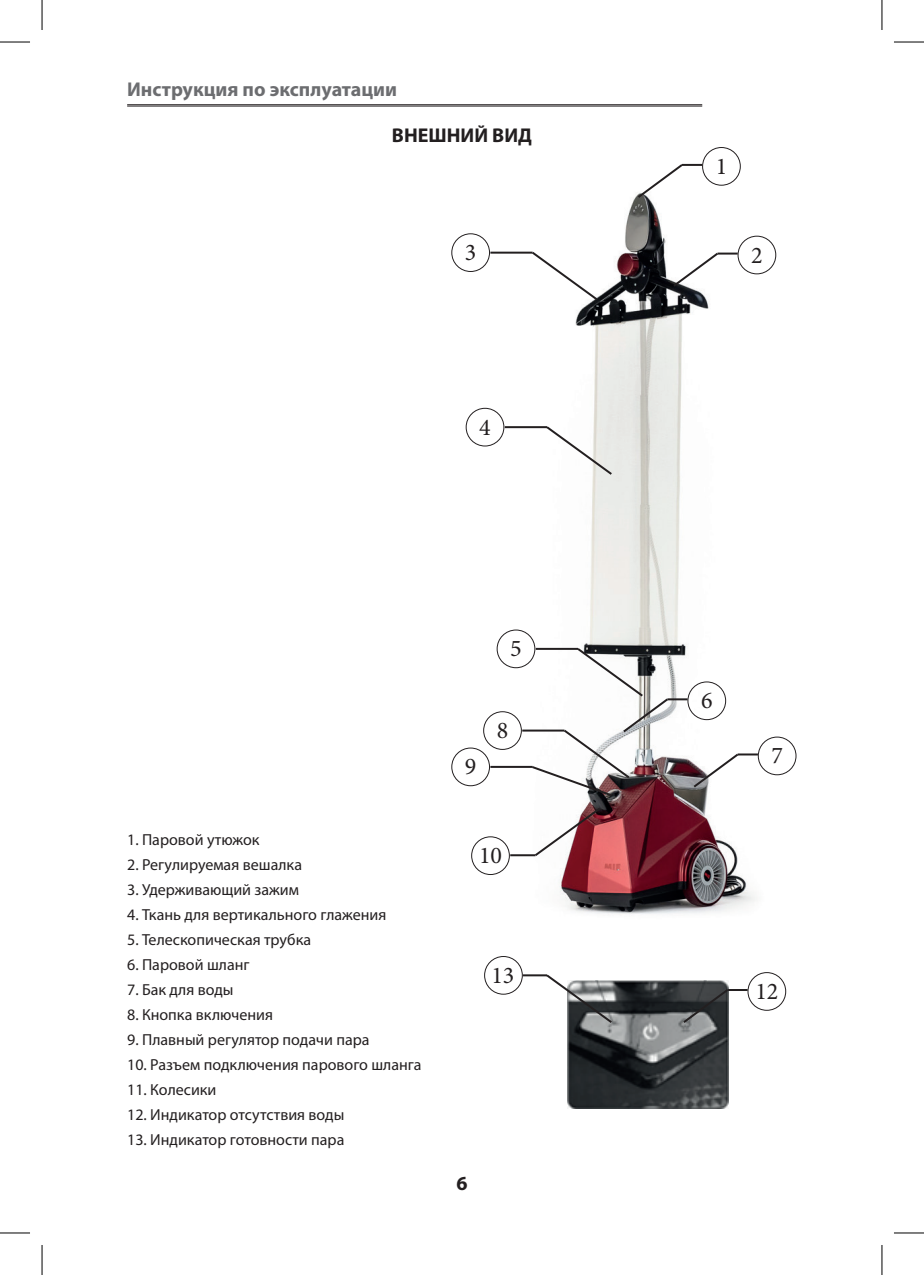
<style>
.page{position:relative;width:924px;height:1275px;background:#fff}
.page>*{position:absolute;margin:0;border:0;box-sizing:border-box;transform-origin:0 0}
.t1{font:24px "Minion Pro";color:#231f20}
.t2{font:700 20px "Myriad Pro";color:#6c6d70}
.t3{font:700 20px "Myriad Pro";color:#231f20}
.t4{font:16px "Myriad Pro";color:#231f20}
</style>
<div class="page">
<hr style="left:127px;top:104px;width:575px;height:1px;background:#231f20">
<hr style="left:127px;top:106px;width:575px;height:1px;background:#231f20">
<img style="left:524px;top:172px;width:239px;height:743px">
<div style="left:701px;top:147px;width:39px;height:39px;border:1px solid #231f20;border-radius:50%"></div>
<hr style="left:681px;top:164px;width:21px;height:2px;background:#231f20">
<svg style="left:635px;top:163px;width:49px;height:37px"></svg>
<div style="left:737px;top:236px;width:38px;height:38px;border:1px solid #231f20;border-radius:50%"></div>
<hr style="left:717px;top:252px;width:20px;height:2px;background:#231f20">
<svg style="left:671px;top:251px;width:49px;height:37px"></svg>
<div style="left:687px;top:681px;width:38px;height:39px;border:1px solid #231f20;border-radius:50%"></div>
<hr style="left:667px;top:698px;width:20px;height:2px;background:#231f20">
<div style="left:451px;top:233px;width:39px;height:39px;border:1px solid #231f20;border-radius:50%"></div>
<hr style="left:490px;top:252px;width:42px;height:2px;background:#231f20">
<svg style="left:529px;top:250px;width:70px;height:52px"></svg>
<div style="left:465px;top:408px;width:39px;height:38px;border:1px solid #231f20;border-radius:50%"></div>
<hr style="left:504px;top:426px;width:42px;height:2px;background:#231f20">
<svg style="left:544px;top:424px;width:69px;height:53px"></svg>
<div style="left:496px;top:629px;width:39px;height:39px;border:1px solid #231f20;border-radius:50%"></div>
<div style="left:483px;top:711px;width:38px;height:39px;border:1px solid #231f20;border-radius:50%"></div>
<hr style="left:522px;top:729px;width:42px;height:2px;background:#231f20">
<div style="left:757px;top:736px;width:39px;height:39px;border:1px solid #231f20;border-radius:50%"></div>
<hr style="left:737px;top:753px;width:20px;height:2px;background:#231f20">
<svg style="left:691px;top:751px;width:49px;height:38px"></svg>
<div style="left:451px;top:747px;width:39px;height:39px;border:1px solid #231f20;border-radius:50%"></div>
<hr style="left:490px;top:766px;width:42px;height:2px;background:#231f20">
<svg style="left:529px;top:646px;width:140px;height:152px"></svg>
<div style="left:471px;top:836px;width:38px;height:39px;border:1px solid #231f20;border-radius:50%"></div>
<hr style="left:510px;top:854px;width:25px;height:2px;background:#231f20">
<svg style="left:532px;top:805px;width:70px;height:53px"></svg>
<img style="left:567px;top:980px;width:161px;height:128px">
<div style="left:747px;top:972px;width:38px;height:38px;border:1px solid #231f20;border-radius:50%"></div>
<hr style="left:727px;top:989px;width:20px;height:2px;background:#231f20">
<svg style="left:680px;top:987px;width:49px;height:38px;background:#454849"></svg>
<div style="left:484px;top:956px;width:38px;height:38px;border:1px solid #231f20;border-radius:50%"></div>
<hr style="left:522px;top:974px;width:24px;height:2px;background:#231f20">
<svg style="left:544px;top:974px;width:69px;height:51px"></svg>
<hr style="left:0;top:42px;width:30px;height:1px;background:#000">
<hr style="left:893px;top:42px;width:30px;height:1px;background:#000">
<hr style="left:0;top:1232px;width:30px;height:1px;background:#000">
<hr style="left:893px;top:1232px;width:30px;height:1px;background:#000">
<hr style="left:42px;top:0;width:1px;height:30px;background:#000">
<hr style="left:42px;top:1245px;width:1px;height:30px;background:#000">
<hr style="left:881px;top:0;width:1px;height:30px;background:#000">
<hr style="left:881px;top:1245px;width:1px;height:30px;background:#000">
<p class="t2" style="left:127px;top:76px;width:271px">Инструкция по эксплуатации</p>
<p class="t3" style="left:392px;top:122px;width:141px">ВНЕШНИЙ ВИД</p>
<h1 class="t1" style="left:464px;top:236px;width:13px">3</h1>
<h1 class="t1" style="left:479px;top:411px;width:13px">4</h1>
<h1 class="t1" style="left:510px;top:632px;width:13px">5</h1>
<p class="t4" style="left:127px;top:830px;width:134px">1. Паровой утюжок</p>
<p class="t4" style="left:127px;top:855px;width:176px">2. Регулируемая вешалка</p>
<p class="t4" style="left:127px;top:880px;width:173px">3. Удерживающий зажим</p>
<p class="t4" style="left:127px;top:905px;width:261px">4. Ткань для вертикального глажения</p>
<p class="t4" style="left:127px;top:930px;width:185px">5. Телескопическая трубка</p>
<p class="t4" style="left:127px;top:955px;width:124px">6. Паровой шланг</p>
<p class="t4" style="left:127px;top:980px;width:108px">7. Бак для воды</p>
<p class="t4" style="left:127px;top:1005px;width:147px">8. Кнопка включения</p>
<p class="t4" style="left:127px;top:1030px;width:244px">9. Плавный регулятор подачи пара</p>
<p class="t4" style="left:127px;top:1055px;width:296px">10. Разъем подключения парового шланга</p>
<p class="t4" style="left:127px;top:1080px;width:91px">11. Колесики</p>
<p class="t4" style="left:127px;top:1105px;width:219px">12. Индикатор отсутствия воды</p>
<p class="t4" style="left:127px;top:1130px;width:219px">13. Индикатор готовности пара</p>
<h1 class="t1" style="left:464px;top:750px;width:13px">9</h1>
<h1 class="t1" style="left:496px;top:714px;width:13px">8</h1>
<h1 class="t1" style="left:479px;top:839px;width:25px">10</h1>
<h1 class="t1" style="left:491px;top:959px;width:25px">13</h1>
<p class="t3" style="left:456px;top:1170px;width:13px">6</p>
<h1 class="t1" style="left:715px;top:150px;width:13px">1</h1>
<h1 class="t1" style="left:750px;top:239px;width:13px">2</h1>
<h1 class="t1" style="left:700px;top:684px;width:13px">6</h1>
<h1 class="t1" style="left:771px;top:739px;width:13px">7</h1>
<h1 class="t1" style="left:755px;top:975px;width:25px">12</h1>
</div>
